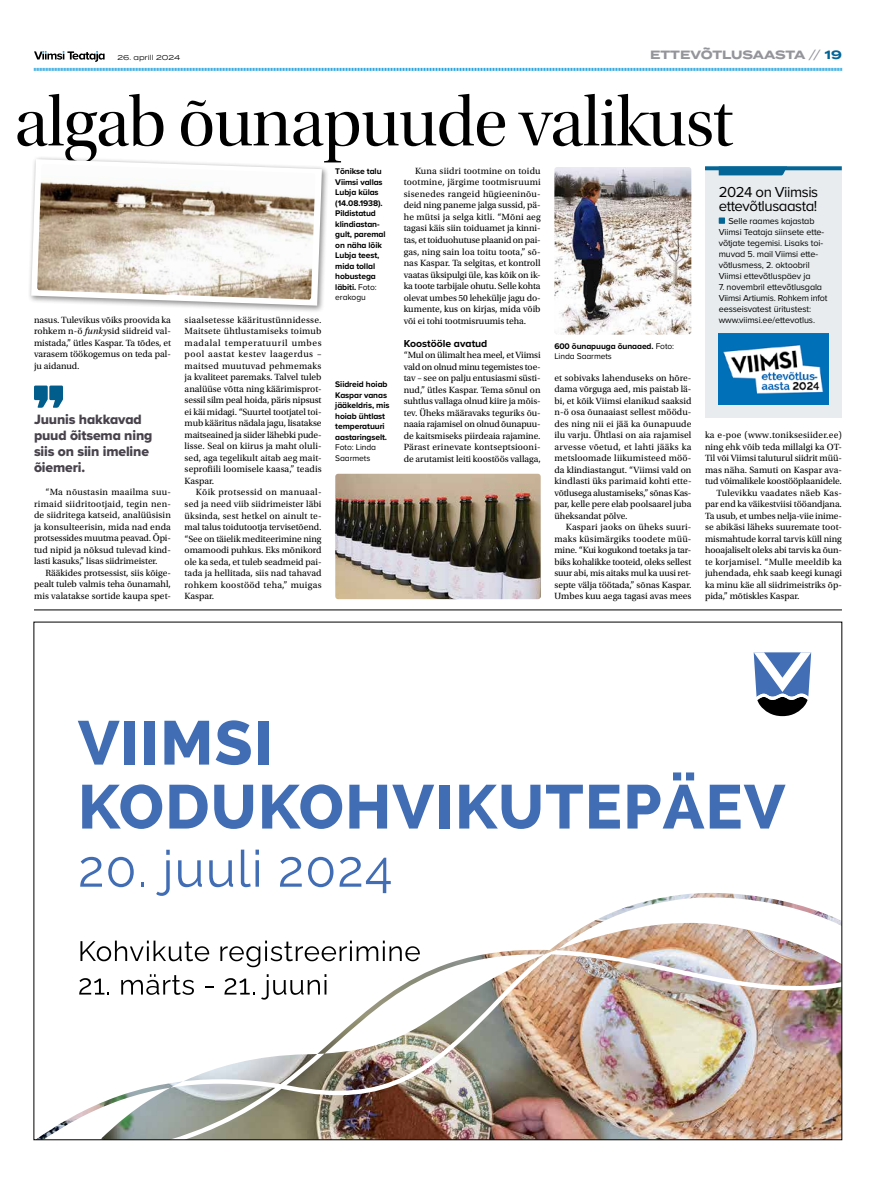
<style>
.page{position:relative;width:893px;height:1191px;background:#fff}
.page>*{position:absolute;margin:0;border:0;box-sizing:border-box;transform-origin:0 0}
.t1{font:71px "Utopia Std Disp";letter-spacing:-.01em;color:#000}
.t2{font:15px/14px "Proxima Nova";letter-spacing:-.03em;color:#000}
.t3{font:14px/16px "Proxima Nova Extrabld";letter-spacing:-.01em;color:#47424b}
.t4{font:700 12px "Termina";color:#94949b}
.t5{font:700 10.5px "Proxima Nova";color:#000}
.t6{font:9.5px/11.5px "Utopia Std";letter-spacing:-.005em;color:#000;text-align:justify}
.t7{font:9.5px "Utopia Std";letter-spacing:.025em;color:#000}
.t8{font:9.5px "Utopia Std";letter-spacing:.015em;color:#000}
.t9{font:9.5px "Utopia Std";letter-spacing:.02em;color:#000}
.t10{font:9px/11px "Proxima Nova";letter-spacing:-.01em;color:#000}
.t11{font:700 8.5px/10.5px "Proxima Nova";letter-spacing:-.01em;color:#000}
.t12{font:8.5px/10.5px "Proxima Nova";letter-spacing:-.01em;color:#000}
.t13{font:7px "Termina";color:#000}
.s1{font-size:7.1px}
.s2{font-weight:400}
.s3{color:#046597}
.s4{font-style:italic}
</style>
<div class="page">
<svg style="left:34px;top:51px;width:808px;height:20px"></svg>
<svg style="left:78px;top:720px;width:42px;height:44px"></svg>
<div style="left:125px;top:720px;width:10px;height:44px;background:#416db5"></div>
<div style="left:145px;top:720px;width:10px;height:44px;background:#416db5"></div>
<svg style="left:164px;top:720px;width:45px;height:44px"></svg>
<svg style="left:216px;top:720px;width:35px;height:45px"></svg>
<div style="left:258px;top:720px;width:10px;height:44px;background:#416db5"></div>
<svg style="left:82px;top:784px;width:80px;height:45px"></svg>
<svg style="left:169px;top:784px;width:39px;height:44px"></svg>
<svg style="left:214px;top:784px;width:39px;height:45px"></svg>
<svg style="left:262px;top:784px;width:80px;height:45px"></svg>
<svg style="left:349px;top:784px;width:85px;height:44px"></svg>
<div style="left:439px;top:784px;width:11px;height:44px;background:#416db5"></div>
<svg style="left:459px;top:784px;width:81px;height:45px"></svg>
<svg style="left:546px;top:784px;width:37px;height:44px"></svg>
<svg style="left:589px;top:784px;width:31px;height:44px"></svg>
<svg style="left:627px;top:772px;width:77px;height:56px"></svg>
<svg style="left:710px;top:784px;width:75px;height:44px"></svg>
<svg style="left:754px;top:652px;width:57px;height:64px"></svg>
<svg style="left:80px;top:857px;width:22px;height:29px"></svg>
<svg style="left:108px;top:857px;width:26px;height:30px"></svg>
<svg style="left:141px;top:882px;width:3px;height:4px"></svg>
<svg style="left:157px;top:849px;width:13px;height:44px"></svg>
<svg style="left:178px;top:860px;width:24px;height:27px"></svg>
<svg style="left:209px;top:860px;width:24px;height:27px"></svg>
<svg style="left:241px;top:849px;width:18px;height:38px"></svg>
<svg style="left:280px;top:857px;width:22px;height:29px"></svg>
<svg style="left:308px;top:857px;width:25px;height:30px"></svg>
<svg style="left:340px;top:857px;width:51px;height:36px"></svg>
<img style="left:39px;top:893px;width:801px;height:244px">
<div style="left:705px;top:170px;width:137px;height:247px;background:#e8ecee"></div>
<div style="left:719px;top:217px;width:6px;height:7px;background:#046597"></div>
<svg style="left:705px;top:166px;width:137px;height:4px"></svg>
<svg style="left:719px;top:166px;width:68px;height:9px"></svg>
<img style="left:718px;top:334px;width:110px;height:71px">
<div style="left:28px;top:156px;width:301px;height:157px;background:#000;opacity:.45"></div>
<svg style="left:31px;top:159px;width:291px;height:147px"></svg>
<img style="left:37px;top:164px;width:278px;height:136px">
<img style="left:335px;top:474px;width:206px;height:125px">
<svg style="left:34px;top:385px;width:29px;height:23px"></svg>
<img style="left:554px;top:167px;width:137px;height:167px">
<hr style="left:34px;top:609px;width:808px;height:1px;background:#000">
<p class="t13" style="left:118px;top:52px;width:64px">26. aprill <span class="s1">2024</span></p>
<p class="t4" style="left:650px;top:46px;width:193px">ETTEVÕTLUSAASTA <span class="s2">//</span> <span class="s3">19</span></p>
<h1 class="t1" style="left:15px;top:85px;width:720px">algab õunapuude valikust</h1>
<p class="t6" style="left:34px;top:314px;width:138px">nasus. Tulevikus võiks proovida ka rohkem n-ö <span class="s4">funky</span>sid siidreid val&shy;mistada,” ütles Kaspar. Ta tõdes, et varasem töökogemus on teda pal&shy;ju aidanud.</p>
<h3 class="t3" style="left:34px;top:411px;width:120px">Juunis hakkavad puud õitsema ning siis on siin imeline õiemeri.</h3>
<p class="t6" style="left:34px;top:487px;width:138px;text-indent:11px">“Ma nõustasin maailma suu&shy;rimaid siidritootjaid, tegin nen&shy;de siidritega katseid, analüüsisin ja konsulteerisin, mida nad enda protsessides muutma peavad. Õpi&shy;tud nipid ja nõksud tulevad kind&shy;lasti kasuks,” lisas siidrimeister.</p>
<p class="t6" style="left:34px;top:567px;width:138px;text-indent:11px">Rääkides protsessist, siis kõige&shy;pealt tuleb valmis teha õunamahl, mis valatakse sortide kaupa spet-</p>
<p class="t6" style="left:185px;top:314px;width:138px">siaalsetesse kääritustünnidesse.<br>Maitsete ühtlustamiseks toimub madalal temperatuuril umbes pool aastat kestev laagerdus – maitsed muutuvad pehmemaks ja kvaliteet paremaks. Talvel tuleb analüüse võtta ning käärimisprot&shy;sessil silm peal hoida, päris nipsust ei käi midagi. “Suurtel tootjatel toi&shy;mub kääritus nädala jagu, lisatakse maitseained ja siider lähebki pude&shy;lisse. Seal on kiirus ja maht oluli&shy;sed, aga tegelikult aitab aeg mait&shy;seprofiili loomisele kaasa,” teadis Kaspar.</p>
<p class="t6" style="left:185px;top:487px;width:138px;text-indent:11px">Kõik protsessid on manuaal&shy;sed ja need viib siidrimeister läbi üksinda, sest hetkel on ainult te&shy;mal talus toidutootja tervisetõend. “See on täielik mediteerimine ning omamoodi puhkus. Eks mõnikord ole ka seda, et tuleb seadmeid pai&shy;tada ja hellitada, siis nad tahavad rohkem koostööd teha,” muigas Kaspar.</p>
<p class="t11" style="left:335px;top:166px;width:52px">Tõnikse talu<br>Viimsi vallas<br>Lubja külas (14.08.1938).<br>Pildistatud klindiastan&shy;gult, paremal on näha lõik<br>Lubja teest, mida tollal hobustega läbiti. <span class="s2">Foto: erakogu</span></p>
<p class="t11" style="left:335px;top:379px;width:56px">Siidreid hoiab<br>Kaspar vanas jääkeldris, mis hoiab ühtlast temperatuuri aastaringselt.</p>
<p class="t12" style="left:335px;top:442px;width:42px">Foto: Linda<br>Saarmets</p>
<p class="t6" style="left:404px;top:165px;width:138px;text-indent:11px">Kuna siidri tootmine on toidu tootmine, järgime tootmisruumi sisenedes rangeid hügieeninõu&shy;deid ning paneme jalga sussid, pä&shy;he mütsi ja selga kitli. “Mõni aeg tagasi käis siin toiduamet ja kinni&shy;tas, et toiduohutuse plaanid on pai&shy;gas, ning sain loa toitu toota,” sõ&shy;nas Kaspar. Ta selgitas, et kontroll vaatas üksipulgi üle, kas kõik on ik&shy;ka toote tarbijale ohutu. Selle kohta olevat umbes 50 lehekülje jagu do&shy;kumente, kus on kirjas, mida võib või ei tohi tootmisruumis teha.</p>
<p class="t5" style="left:404px;top:335px;width:85px">Koostööle avatud</p>
<p class="t6" style="left:404px;top:349px;width:138px">“Mul on ülimalt hea meel, et Viimsi vald on olnud minu tegemistes toe&shy;tav – see on palju entusiasmi süsti&shy;nud,” ütles Kaspar. Tema sõnul on suhtlus vallaga olnud kiire ja mõis&shy;tev. Üheks määravaks teguriks õu&shy;naaia rajamisel on olnud õunapuu&shy;de kaitsmiseks piirdeaia rajamine.<br>Pärast erinevate kontseptsiooni&shy;de arutamist leiti koostöös vallaga,</p>
<p class="t11" style="left:554px;top:340px;width:121px">600 õunapuuga õunaaed. <span class="s2">Foto:<br>Linda Saarmets</span></p>
<p class="t6" style="left:554px;top:372px;width:138px">et sobivaks lahenduseks on hõre&shy;dama võrguga aed, mis paistab lä&shy;bi, et kõik Viimsi elanikud saaksid n-ö osa õunaaiast sellest möödu&shy;des ning nii ei jää ka õunapuude ilu varju. Ühtlasi on aia rajamisel arvesse võetud, et lahti jääks ka metsloomade liikumisteed möö&shy;da klindiastangut. “Viimsi vald on kindlasti üks parimaid kohti ette&shy;võtlusega alustamiseks,” sõnas Kas&shy;par, kelle pere elab poolsaarel juba üheksandat põlve.</p>
<p class="t6" style="left:554px;top:521px;width:138px;text-indent:11px">Kaspari jaoks on üheks suuri&shy;maks küsimärgiks toodete müü&shy;mine. “Kui kogukond toetaks ja tar&shy;biks kohalikke tooteid, oleks sellest suur abi, mis aitaks mul ka uusi ret&shy;septe välja töötada,” sõnas Kaspar.<br>Umbes kuu aega tagasi avas mees</p>
<h2 class="t2" style="left:719px;top:185px;width:101px">2024 on Viimsis ettevõtlusaasta!</h2>
<p class="t10" style="left:719px;top:215px;width:107px;text-indent:10px">Selle raames kajastab<br>Viimsi Teataja siinsete ette&shy;võtjate tegemisi. Lisaks toi&shy;muvad 5. mail Viimsi ette&shy;võtlusmess, 2. oktoobril<br>Viimsi ettevõtluspäev ja</p>
<p class="t10" style="left:719px;top:281px;width:110px">7. novembril ettevõtlusgala<br>Viimsi Artiumis. Rohkem infot eesseisvatest üritustest: www.viimsi.ee/ettevotlus.</p>
<p class="t7" style="left:705px;top:430px;width:138px">ka e-poe (www.toniksesiider.ee)</p>
<p class="t6" style="left:705px;top:441px;width:138px">ning ehk võib teda millalgi ka OT-</p>
<p class="t6" style="left:705px;top:452px;width:138px">Til või Viimsi taluturul siidrit müü-</p>
<p class="t6" style="left:705px;top:464px;width:138px">mas näha. Samuti on Kaspar ava-</p>
<p class="t6" style="left:705px;top:475px;width:138px">tud võimalikele koostööplaanidele.</p>
<p class="t9" style="left:716px;top:487px;width:127px">Tulevikku vaadates näeb Kas-</p>
<p class="t6" style="left:705px;top:498px;width:138px">par end ka väikestviisi tööandjana.</p>
<p class="t6" style="left:705px;top:510px;width:138px">Ta usub, et umbes nelja-viie inime-</p>
<p class="t6" style="left:705px;top:521px;width:138px">se abikäsi läheks suuremate toot-</p>
<p class="t6" style="left:705px;top:533px;width:138px">mismahtude korral tarvis küll ning</p>
<p class="t6" style="left:705px;top:544px;width:138px">hooajaliselt oleks abi tarvis ka õun-</p>
<p class="t8" style="left:705px;top:556px;width:138px">te korjamisel. “Mulle meeldib ka</p>
<p class="t6" style="left:705px;top:567px;width:138px">juhendada, ehk saab keegi kunagi</p>
<p class="t6" style="left:705px;top:579px;width:138px">ka minu käe all siidrimeistriks õp-</p>
<p class="t6" style="left:705px;top:590px;width:96px">pida,” mõtiskles Kaspar.</p>
</div>
